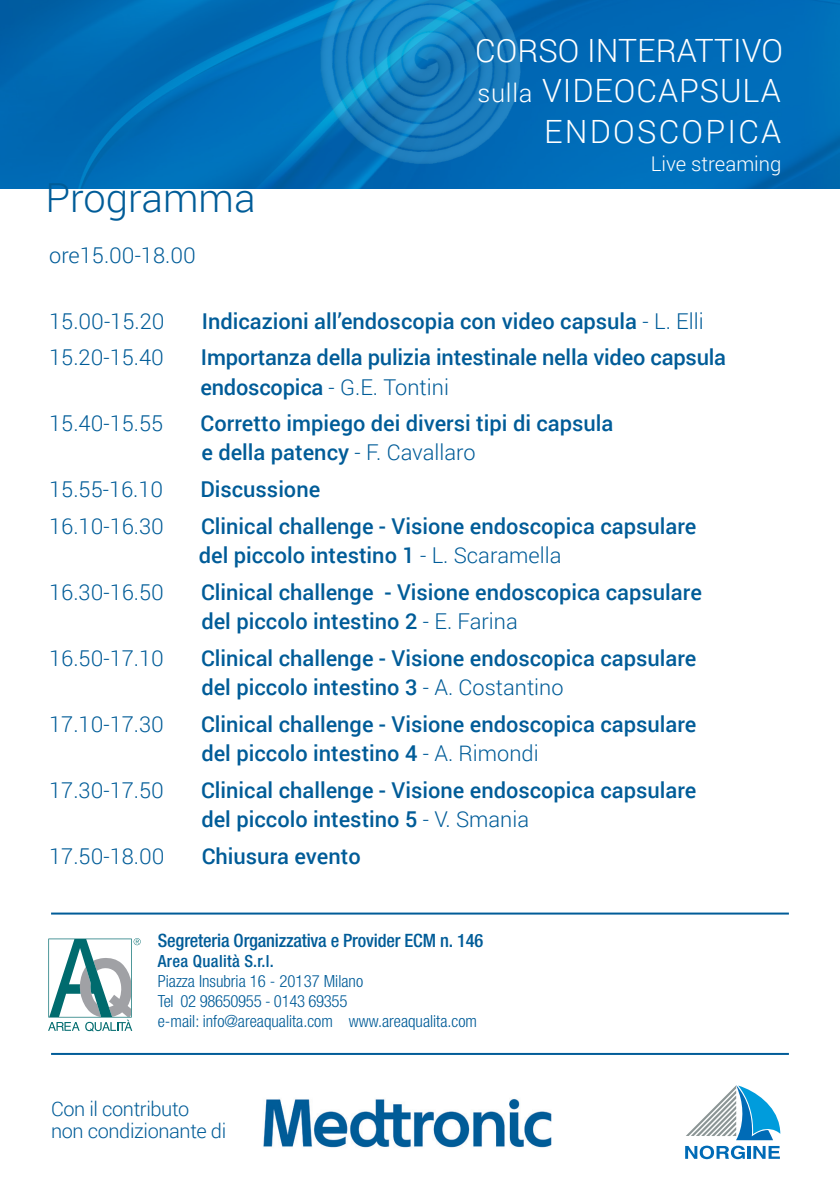
<style>
.page{position:relative;width:840px;height:1191px;background:#fff}
.page>*{position:absolute;margin:0;border:0;box-sizing:border-box;transform-origin:0 0}
.t1{font:300 40px "Roboto";color:#005c98}
.t2{font:300 32px "Roboto";letter-spacing:.03em;color:#fff}
.t3{font:300 32px "Roboto";color:#fff}
.t4{font:300 32px "Roboto";letter-spacing:.07em;color:#fff}
.t5{font:500 21.8px/29px "Roboto";color:#005c98}
.t6{font:300 21.8px "Roboto";color:#005c98}
.t7{font:300 20.2px "Roboto";color:#fff}
.t8{font:300 20px/22px "Roboto";letter-spacing:-.02em;color:#005c98}
.t9{font:500 condensed 18.4px "Helvetica Neue";letter-spacing:-.01em;color:#005c98}
.t10{font:300 condensed 16.8px "Helvetica Neue";color:#005c98}
.t11{font:300 condensed 16.8px "Helvetica Neue";letter-spacing:-.02em;color:#005c98}
.t12{font:500 condensed 16.8px "Helvetica Neue";letter-spacing:.02em;color:#005c98}
.s1{font-size:25.4px}
.s2{font-weight:300}
</style>
<div class="page">
<svg style="left:0;top:0;width:839px;height:188px;background:#046fb8"></svg>
<hr style="left:51px;top:912px;width:737px;height:2px;background:#005c98">
<svg style="left:48px;top:938px;width:92px;height:93px"></svg>
<hr style="left:51px;top:1053px;width:737px;height:2px;background:#005c98">
<svg style="left:685px;top:1085px;width:94px;height:74px"></svg>
<img style="left:263px;top:1099px;width:289px;height:49px">
<p class="t1" style="left:45px;top:170px;width:212px">Programma</p>
<p class="t6" style="left:49px;top:240px;width:148px">ore15.00-18.00</p>
<p class="t3" style="left:475px;top:28px;width:309px">CORSO INTERATTIVO</p>
<p class="t2" style="left:477px;top:69px;width:305px"><span class="s1">sulla</span> VIDEOCAPSULA</p>
<p class="t4" style="left:544px;top:109px;width:238px">ENDOSCOPICA</p>
<p class="t7" style="left:650px;top:150px;width:132px">Live streaming</p>
<p class="t6" style="left:49px;top:306px;width:117px">15.00-15.20</p>
<p class="t5" style="left:201px;top:305px;width:503px">Indicazioni all’endoscopia con video capsula <span class="s2">- L. Elli</span></p>
<p class="t6" style="left:49px;top:342px;width:116px">15.20-15.40</p>
<p class="t5" style="left:200px;top:342px;width:527px">Importanza della pulizia intestinale nella video capsula endoscopica <span class="s2">- G.E. Tontini</span></p>
<p class="t6" style="left:49px;top:408px;width:115px">15.40-15.55</p>
<p class="t5" style="left:200px;top:408px;width:414px">Corretto impiego dei diversi tipi di capsula e della patency <span class="s2">- F. Cavallaro</span></p>
<p class="t6" style="left:49px;top:474px;width:115px">15.55-16.10</p>
<p class="t5" style="left:200px;top:474px;width:121px">Discussione</p>
<p class="t6" style="left:49px;top:511px;width:116px">16.10-16.30</p>
<p class="t5" style="left:199px;top:511px;width:499px">Clinical challenge - Visione endoscopica capsulare del piccolo intestino 1 <span class="s2">- L. Scaramella</span></p>
<p class="t6" style="left:49px;top:577px;width:116px">16.30-16.50</p>
<p class="t5" style="left:201px;top:577px;width:502px">Clinical challenge - Visione endoscopica capsulare del piccolo intestino 2 <span class="s2">- E. Farina</span></p>
<p class="t6" style="left:49px;top:643px;width:116px">16.50-17.10</p>
<p class="t5" style="left:201px;top:643px;width:496px">Clinical challenge - Visione endoscopica capsulare del piccolo intestino 3 <span class="s2">- A. Costantino</span></p>
<p class="t6" style="left:49px;top:709px;width:116px">17.10-17.30</p>
<p class="t5" style="left:201px;top:708px;width:496px">Clinical challenge - Visione endoscopica capsulare del piccolo intestino 4 <span class="s2">- A. Rimondi</span></p>
<p class="t6" style="left:49px;top:775px;width:116px">17.30-17.50</p>
<p class="t5" style="left:201px;top:774px;width:496px">Clinical challenge - Visione endoscopica capsulare del piccolo intestino 5 <span class="s2">- V. Smania</span></p>
<p class="t6" style="left:49px;top:841px;width:117px">17.50-18.00</p>
<p class="t5" style="left:201px;top:840px;width:160px">Chiusura evento</p>
<p class="t9" style="left:158px;top:929px;width:327px">Segreteria Organizzativa e Provider ECM n. 146</p>
<p class="t12" style="left:158px;top:951px;width:118px">Area Qualità S.r.l.</p>
<p class="t10" style="left:158px;top:971px;width:207px">Piazza Insubria 16 - 20137 Milano</p>
<p class="t11" style="left:158px;top:991px;width:191px">Tel 02 98650955 - 0143 69355</p>
<p class="t10" style="left:158px;top:1011px;width:320px">e-mail: info@areaqualita.com www.areaqualita.com</p>
<p class="t8" style="left:51px;top:1096px;width:176px">Con il contributo non condizionante di</p>
</div>
